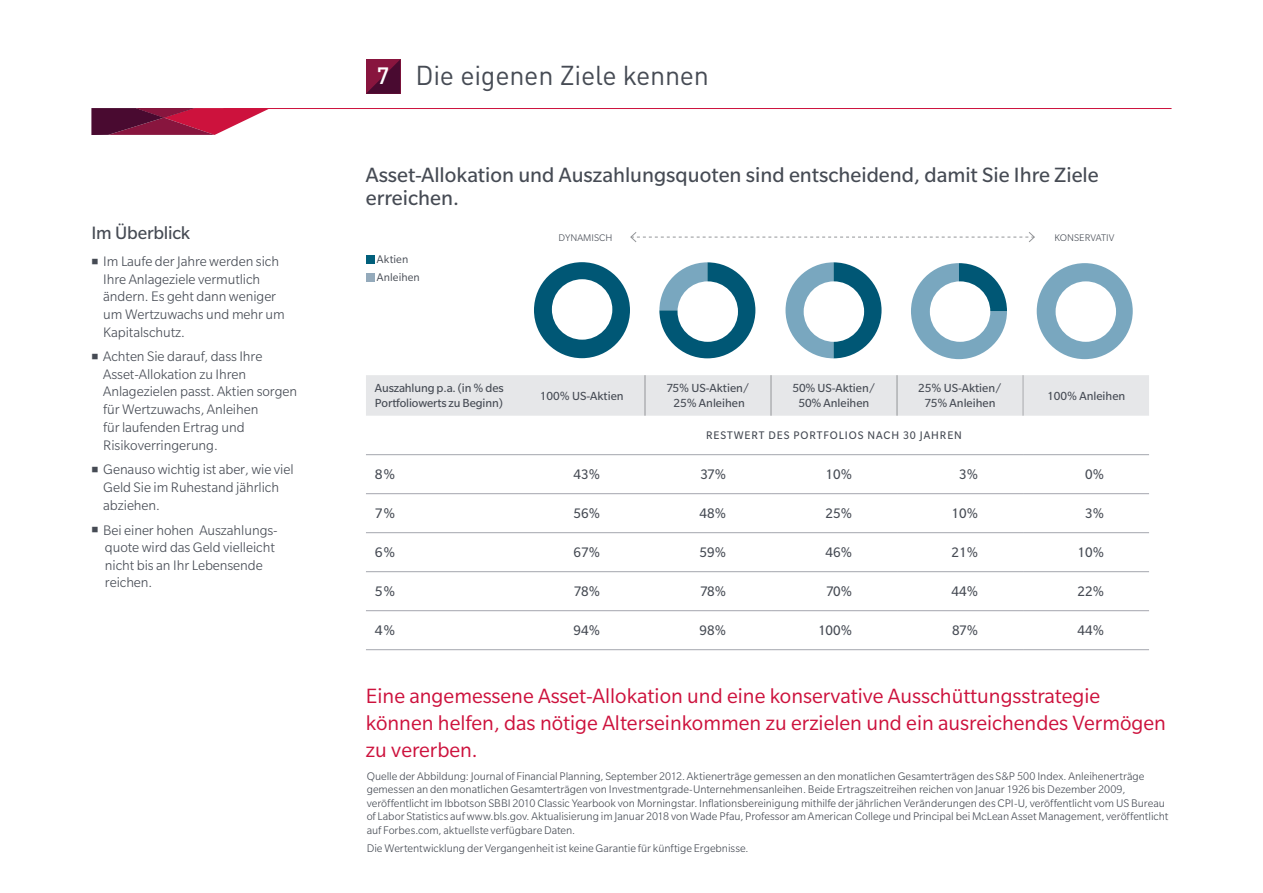
<style>
.page{position:relative;width:1263px;height:893px;background:#fff}
.page>*{position:absolute;margin:0;border:0;box-sizing:border-box;transform-origin:0 0}
.SI-head_c{font:27px "DINOT";letter-spacing:-.01em;color:#464b54}
.Body_subhead{font:500 23.4px "DINOT";color:#fff}
.t1{font:22.5px/27px "Slate Std";color:#cd123d}
.t2{font:22.5px/22.5px "Slate Std";color:#464b54}
.KeyPoint_Subhead{font:19.5px "Slate Std";letter-spacing:-.015em;color:#464b54}
.CALLOUTS{font:300 15px/17.7px "Slate Std";letter-spacing:-.005em;color:#464b54}
.t3{font:15px "Slate Std";color:#464b54;scale:.96 1}
.t4{font:15px "Slate Std";color:#464b54}
.t5{font:12.75px/15px "Slate Std";color:#464b54;text-align:center}
.Disclosure_8_9_Lgt_Cond{font:300 12px/13.5px "Slate Std";color:#464b54}
.t6{font:12px "Slate Std";letter-spacing:.08em;color:#464b54;scale:.96 1}
.Table_LEGEND__8_10{font:12px/18px "Slate Std";letter-spacing:.01em;color:#464b54}
.t7{font:300 10.5px "Slate Std";color:#464b54}
</style>
<div class="page">
<svg style="left:91px;top:108px;width:178px;height:27px;background:#9e3658"></svg>
<hr style="left:223px;top:108px;width:948px;height:1px;background:#cd123d">
<svg style="left:366px;top:59px;width:34px;height:35px"></svg>
<div style="left:366px;top:375px;width:783px;height:41px;background:#e6e7e9"></div>
<hr style="left:645px;top:375px;width:1px;height:41px;background:#939598">
<hr style="left:771px;top:375px;width:1px;height:41px;background:#939598">
<hr style="left:897px;top:375px;width:1px;height:41px;background:#939598">
<hr style="left:366px;top:454px;width:153px;height:1px;background:#a4a6ae">
<hr style="left:519px;top:454px;width:126px;height:1px;background:#a4a6ae">
<hr style="left:645px;top:454px;width:126px;height:1px;background:#a4a6ae">
<hr style="left:771px;top:454px;width:126px;height:1px;background:#a4a6ae">
<hr style="left:897px;top:454px;width:126px;height:1px;background:#a4a6ae">
<hr style="left:1023px;top:454px;width:126px;height:1px;background:#a4a6ae">
<hr style="left:366px;top:493px;width:153px;height:1px;background:#a4a6ae">
<hr style="left:519px;top:493px;width:126px;height:1px;background:#a4a6ae">
<hr style="left:645px;top:493px;width:126px;height:1px;background:#a4a6ae">
<hr style="left:771px;top:493px;width:126px;height:1px;background:#a4a6ae">
<hr style="left:897px;top:493px;width:126px;height:1px;background:#a4a6ae">
<hr style="left:1023px;top:493px;width:126px;height:1px;background:#a4a6ae">
<hr style="left:366px;top:532px;width:153px;height:1px;background:#a4a6ae">
<hr style="left:519px;top:532px;width:126px;height:1px;background:#a4a6ae">
<hr style="left:645px;top:532px;width:126px;height:1px;background:#a4a6ae">
<hr style="left:771px;top:532px;width:126px;height:1px;background:#a4a6ae">
<hr style="left:897px;top:532px;width:126px;height:1px;background:#a4a6ae">
<hr style="left:1023px;top:532px;width:126px;height:1px;background:#a4a6ae">
<hr style="left:366px;top:571px;width:153px;height:1px;background:#a4a6ae">
<hr style="left:519px;top:571px;width:126px;height:1px;background:#a4a6ae">
<hr style="left:645px;top:571px;width:126px;height:1px;background:#a4a6ae">
<hr style="left:771px;top:571px;width:126px;height:1px;background:#a4a6ae">
<hr style="left:897px;top:571px;width:126px;height:1px;background:#a4a6ae">
<hr style="left:1023px;top:571px;width:126px;height:1px;background:#a4a6ae">
<hr style="left:366px;top:610px;width:153px;height:1px;background:#a4a6ae">
<hr style="left:519px;top:610px;width:126px;height:1px;background:#a4a6ae">
<hr style="left:645px;top:610px;width:126px;height:1px;background:#a4a6ae">
<hr style="left:771px;top:610px;width:126px;height:1px;background:#a4a6ae">
<hr style="left:897px;top:610px;width:126px;height:1px;background:#a4a6ae">
<hr style="left:1023px;top:610px;width:126px;height:1px;background:#a4a6ae">
<hr style="left:366px;top:649px;width:153px;height:1px;background:#a4a6ae">
<hr style="left:519px;top:649px;width:126px;height:1px;background:#a4a6ae">
<hr style="left:645px;top:649px;width:126px;height:1px;background:#a4a6ae">
<hr style="left:771px;top:649px;width:126px;height:1px;background:#a4a6ae">
<hr style="left:897px;top:649px;width:126px;height:1px;background:#a4a6ae">
<hr style="left:1023px;top:649px;width:126px;height:1px;background:#a4a6ae">
<hr style="left:1023px;top:375px;width:1px;height:41px;background:#a8a9ad">
<svg style="left:630px;top:232px;width:405px;height:10px"></svg>
<div style="left:366px;top:255px;width:9px;height:9px;background:#005f7b"></div>
<div style="left:366px;top:273px;width:9px;height:9px;background:#94aabb"></div>
<div style="left:534px;top:262px;width:96px;height:96px;background:#005775;border-radius:48px"></div>
<svg style="left:785px;top:262px;width:96px;height:96px"></svg>
<svg style="left:911px;top:263px;width:96px;height:96px"></svg>
<div style="left:930px;top:281px;width:60px;height:61px;background:#fff;border-radius:50%"></div>
<div style="left:552px;top:279px;width:60px;height:61px;background:#fff;border-radius:50%"></div>
<div style="left:804px;top:281px;width:60px;height:61px;background:#fff;border-radius:50%"></div>
<svg style="left:659px;top:262px;width:96px;height:96px"></svg>
<div style="left:677px;top:281px;width:61px;height:61px;background:#fff;border-radius:50%"></div>
<div style="left:1037px;top:263px;width:96px;height:96px;background:#79a7bf;border-radius:48px"></div>
<div style="left:1055px;top:281px;width:61px;height:61px;background:#fff;border-radius:50%"></div>
<p class="KeyPoint_Subhead" style="left:91px;top:223px;width:100px">Im Überblick</p>
<p class="CALLOUTS" style="left:103px;top:253px;width:183px;text-indent:-12px">■ Im Laufe der Jahre werden sich<br>Ihre Anlageziele vermutlich ändern. Es geht dann weniger um Wertzuwachs und mehr um<br>Kapitalschutz.</p>
<p class="CALLOUTS" style="left:103px;top:348px;width:195px;text-indent:-12px">■ Achten Sie darauf, dass Ihre<br>Asset-Allokation zu Ihren<br>Anlagezielen passt. Aktien sorgen für Wertzuwachs, Anleihen<br>für laufenden Ertrag und<br>Risikoverringerung.</p>
<p class="CALLOUTS" style="left:103px;top:460px;width:192px;text-indent:-12px">■ Genauso wichtig ist aber, wie viel<br>Geld Sie im Ruhestand jährlich abziehen.</p>
<p class="CALLOUTS" style="left:105px;top:521px;width:174px;text-indent:-14px">■ Bei einer hohen Auszahlungs&shy;quote wird das Geld vielleicht nicht bis an Ihr Lebensende reichen.</p>
<p class="Body_subhead" style="left:377px;top:61px;width:14px">7</p>
<p class="SI-head_c" style="left:415px;top:58px;width:295px">Die eigenen Ziele kennen</p>
<p class="t2" style="left:366px;top:164px;width:734px">Asset-Allokation und Auszahlungsquoten sind entscheidend, damit Sie Ihre Ziele erreichen.</p>
<p class="Table_LEGEND__8_10" style="left:377px;top:250px;width:45px">Aktien<br>Anleihen</p>
<p class="t7" style="left:559px;top:232px;width:55px">DYNAMISCH</p>
<p class="t7" style="left:1055px;top:232px;width:61px">KONSERVATIV</p>
<p class="t5" style="left:375px;top:380px;width:130px;text-align:left">Auszahlung p.a. (in % des<br>Portfoliowerts zu Beginn)</p>
<p class="t5" style="left:540px;top:388px;width:85px">100% US-Aktien</p>
<p class="t5" style="left:666px;top:380px;width:85px">75% US-Aktien/<br>25% Anleihen</p>
<p class="t5" style="left:793px;top:380px;width:84px">50% US-Aktien/<br>50% Anleihen</p>
<p class="t5" style="left:918px;top:380px;width:85px">25% US-Aktien/<br>75% Anleihen</p>
<p class="t5" style="left:1047px;top:388px;width:80px">100% Anleihen</p>
<p class="t6" style="left:706px;top:429px;width:268px">RESTWERT DES PORTFOLIOS NACH 30 JAHREN</p>
<p class="t4" style="left:375px;top:467px;width:22px">8%</p>
<p class="t3" style="left:574px;top:467px;width:29px">43%</p>
<p class="t3" style="left:700px;top:467px;width:28px">37%</p>
<p class="t3" style="left:826px;top:467px;width:29px">10%</p>
<p class="t3" style="left:959px;top:467px;width:21px">3%</p>
<p class="t3" style="left:1085px;top:467px;width:21px">0%</p>
<p class="t4" style="left:375px;top:506px;width:22px">7%</p>
<p class="t3" style="left:574px;top:506px;width:29px">56%</p>
<p class="t3" style="left:700px;top:506px;width:29px">48%</p>
<p class="t3" style="left:826px;top:506px;width:29px">25%</p>
<p class="t3" style="left:952px;top:506px;width:29px">10%</p>
<p class="t3" style="left:1085px;top:506px;width:21px">3%</p>
<p class="t4" style="left:375px;top:545px;width:22px">6%</p>
<p class="t3" style="left:574px;top:545px;width:29px">67%</p>
<p class="t3" style="left:700px;top:545px;width:29px">59%</p>
<p class="t3" style="left:826px;top:545px;width:29px">46%</p>
<p class="t3" style="left:952px;top:545px;width:29px">21%</p>
<p class="t3" style="left:1078px;top:545px;width:29px">10%</p>
<p class="t4" style="left:375px;top:584px;width:22px">5%</p>
<p class="t3" style="left:574px;top:584px;width:29px">78%</p>
<p class="t3" style="left:700px;top:584px;width:29px">78%</p>
<p class="t3" style="left:826px;top:584px;width:29px">70%</p>
<p class="t3" style="left:952px;top:584px;width:29px">44%</p>
<p class="t3" style="left:1078px;top:584px;width:29px">22%</p>
<p class="t4" style="left:375px;top:623px;width:22px">4%</p>
<p class="t3" style="left:574px;top:623px;width:29px">94%</p>
<p class="t3" style="left:700px;top:623px;width:29px">98%</p>
<p class="t3" style="left:818px;top:623px;width:37px">100%</p>
<p class="t3" style="left:952px;top:623px;width:28px">87%</p>
<p class="t3" style="left:1078px;top:623px;width:29px">44%</p>
<p class="t1" style="left:366px;top:683px;width:801px">Eine angemessene Asset-Allokation und eine konservative Ausschüttungsstrategie können helfen, das nötige Alterseinkommen zu erzielen und ein ausreichendes Vermögen zu vererben.</p>
<p class="Disclosure_8_9_Lgt_Cond" style="left:367px;top:769px;width:803px">Quelle der Abbildung: Journal of Financial Planning, September 2012. Aktienerträge gemessen an den monatlichen Gesamterträgen des S&amp;P 500 Index. Anleihenerträge gemessen an den monatlichen Gesamterträgen von Investmentgrade-Unternehmensanleihen. Beide Ertragszeitreihen reichen von Januar 1926 bis Dezember 2009, veröffentlicht im Ibbotson SBBI 2010 Classic Yearbook von Morningstar. Inflationsbereinigung mithilfe der jährlichen Veränderungen des CPI-U, veröffentlicht vom US Bureau of Labor Statistics auf www.bls.gov. Aktualisierung im Januar 2018 von Wade Pfau, Professor am American College und Principal bei McLean Asset Management, veröffentlicht auf Forbes.com, aktuellste verfügbare Daten.</p>
<p class="Disclosure_8_9_Lgt_Cond" style="left:367px;top:841px;width:383px">Die Wertentwicklung der Vergangenheit ist keine Garantie für künftige Ergebnisse.</p>
</div>
